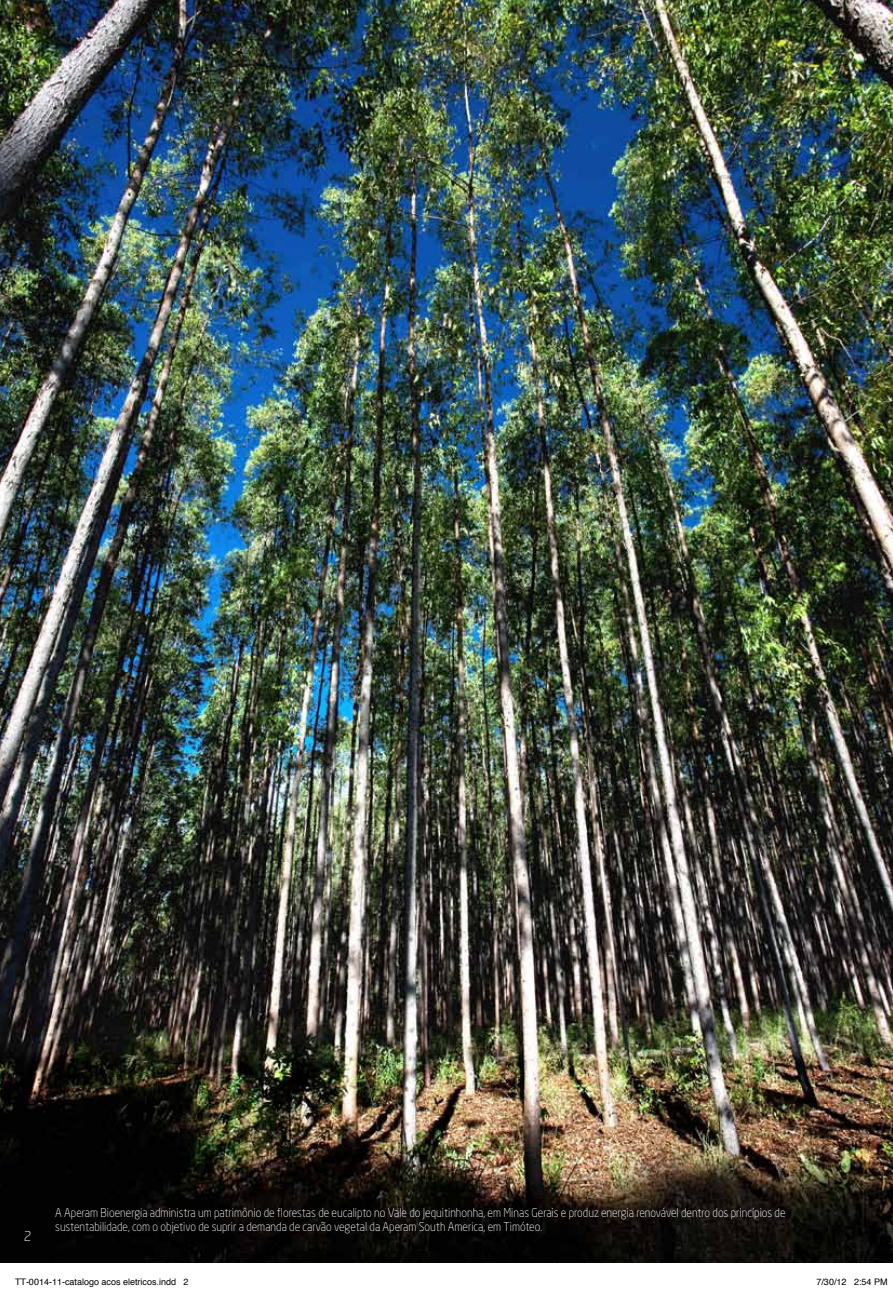
<style>
.page{position:relative;width:893px;height:1290px;background:#fff}
.page>*{position:absolute;margin:0;border:0;box-sizing:border-box;transform-origin:0 0}
.t1{font:300 13.5px "Neo Sans";color:#fff}
.t2{font:300 12px/13.5px "Neo Sans";color:#fff;scale:.9 1}
.t3{font:9px "Helvetica";color:#000}
</style>
<div class="page">
<img style="left:0;top:0;width:893px;height:1263px">
<p class="t1" style="left:24px;top:1228px;width:9px">2</p>
<p class="t2" style="left:55px;top:1206px;width:813px">A Aperam Bioenergia administra um patrimônio de florestas de eucalipto no Vale do Jequitinhonha, em Minas Gerais e produz energia renovável dentro dos princípios de sustentabilidade, com o objetivo de suprir a demanda de carvão vegetal da Aperam South America, em Timóteo.</p>
<p class="t3" style="left:15px;top:1275px;width:175px">TT-0014-11-catalogo acos eletricos.indd 2</p>
<p class="t3" style="left:816px;top:1275px;width:73px">7/30/12 2:54 PM</p>
</div>
